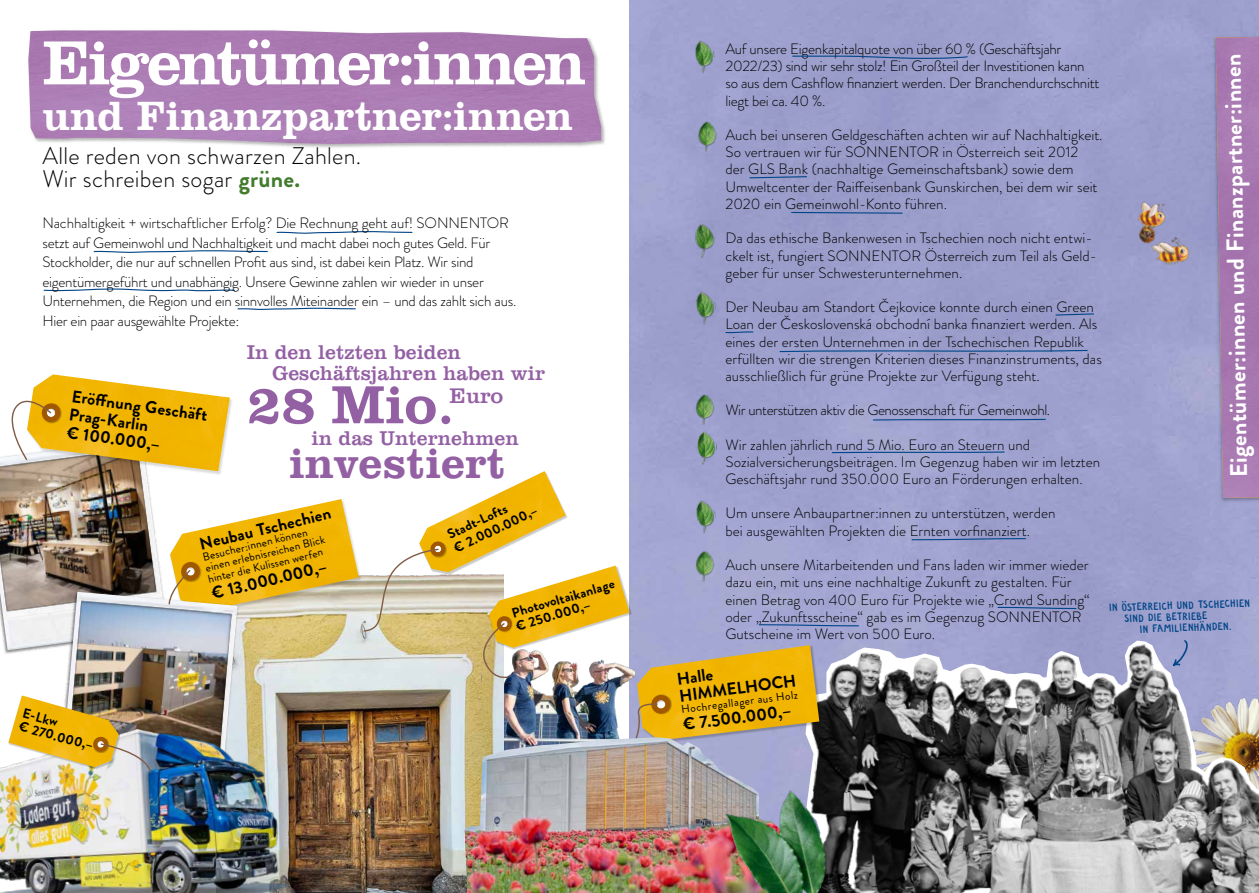
<style>
.page{position:relative;width:1259px;height:893px;background:#fff}
.page>*{position:absolute;margin:0;border:0;box-sizing:border-box;transform-origin:0 0}
.t1{font:700 63.9px "Clarendon BT Pro";letter-spacing:-.05em;color:#fff}
.t2{font:700 55.05px "Clarendon BT Pro";color:#9460a4}
.t3{font:700 43.95px "Clarendon BT Pro";color:#9460a4}
.t4{font:700 42px "Clarendon BT Pro";letter-spacing:-.005em;color:#fff}
.t5{font:300 24px/22.5px "Brandon Grotesque";letter-spacing:.01em;color:#000}
.t6{font:700 24px "Brandon Grotesque";color:#fff}
.t7{font:21.75px "Clarendon BT Pro";color:#9460a4}
.t8{font:20.4px/20.4px "Clarendon BT Pro";color:#9460a4}
.t9{font:700 16.95px/18px "Brandon Grotesque";color:#000}
.t10{font:300 15px/17.2px "Brandon Grotesque";color:#000}
.t11{font:300 15px/19.5px "Brandon Grotesque";letter-spacing:-.02em;color:#000}
.t12{font:300 15px "Brandon Grotesque";letter-spacing:-.03em;color:#000}
.t13{font:700 13.65px/13.5px "Brandon Grotesque";color:#000}
.t14{font:11.4px/11.4px "Brandon Grotesque";color:#000}
.t15{font:11.25px "Sonnentor Hand Regular";color:#004587}
.s1{font-weight:700;color:#437c2e}
</style>
<div class="page">
<img style="left:503px;top:682px;width:134px;height:55px">
<img style="left:0;top:457px;width:163px;height:193px">
<img style="left:239px;top:575px;width:264px;height:318px">
<img style="left:805px;top:641px;width:454px;height:252px">
<div style="left:169px;top:499px;width:193px;height:118px;background:#000;opacity:.15"></div>
<img style="left:170px;top:499px;width:189px;height:113px">
<img style="left:180px;top:562px;width:21px;height:20px">
<div style="left:27px;top:29px;width:579px;height:119px;background:#000;opacity:.3"></div>
<img style="left:28px;top:30px;width:573px;height:114px">
<svg style="left:791px;top:55px;width:177px;height:5px"></svg>
<svg style="left:779px;top:349px;width:309px;height:4px"></svg>
<svg style="left:997px;top:606px;width:80px;height:4px"></svg>
<svg style="left:758px;top:624px;width:101px;height:3px"></svg>
<svg style="left:911px;top:537px;width:115px;height:4px"></svg>
<svg style="left:872px;top:418px;width:174px;height:3px"></svg>
<svg style="left:831px;top:451px;width:174px;height:3px"></svg>
<svg style="left:749px;top:176px;width:58px;height:3px"></svg>
<svg style="left:1054px;top:313px;width:40px;height:3px"></svg>
<svg style="left:724px;top:331px;width:30px;height:3px"></svg>
<svg style="left:790px;top:211px;width:113px;height:3px"></svg>
<svg style="left:276px;top:231px;width:137px;height:3px"></svg>
<svg style="left:237px;top:307px;width:119px;height:3px"></svg>
<svg style="left:93px;top:250px;width:175px;height:3px"></svg>
<svg style="left:43px;top:288px;width:192px;height:4px"></svg>
<div style="left:1211px;top:36px;width:48px;height:467px;background:#000;opacity:.27"></div>
<img style="left:1215px;top:37px;width:44px;height:461px">
<img style="left:1107px;top:178px;width:108px;height:116px">
<img style="left:697px;top:117px;width:25px;height:41px">
<img style="left:695px;top:390px;width:25px;height:41px">
<img style="left:695px;top:546px;width:25px;height:42px">
<img style="left:693px;top:38px;width:24px;height:42px">
<img style="left:694px;top:289px;width:24px;height:43px">
<img style="left:694px;top:497px;width:24px;height:43px">
<img style="left:697px;top:430px;width:19px;height:41px">
<img style="left:681px;top:220px;width:34px;height:42px">
<div style="left:27px;top:375px;width:207px;height:100px;background:#000;opacity:.15"></div>
<img style="left:27px;top:374px;width:203px;height:97px">
<div style="left:41px;top:403px;width:21px;height:21px;background:#f1b500"></div>
<img style="left:60px;top:408px;width:2px;height:11px">
<img style="left:489px;top:566px;width:140px;height:70px">
<div style="left:496px;top:616px;width:17px;height:17px;background:#f2b600"></div>
<img style="left:500px;top:616px;width:10px;height:2px">
<div style="left:637px;top:645px;width:185px;height:98px;background:#000;opacity:.22"></div>
<img style="left:637px;top:645px;width:182px;height:95px">
<div style="left:651px;top:695px;width:20px;height:20px;background:#f1b500"></div>
<img style="left:655px;top:695px;width:16px;height:19px">
<svg style="left:632px;top:697px;width:34px;height:40px"></svg>
<img style="left:61px;top:592px;width:176px;height:92px">
<img style="left:0;top:684px;width:332px;height:209px">
<img style="left:465px;top:737px;width:329px;height:156px">
<img style="left:700px;top:756px;width:176px;height:137px">
<div style="left:8px;top:696px;width:112px;height:73px;background:#000;opacity:.22"></div>
<img style="left:8px;top:695px;width:111px;height:72px">
<div style="left:93px;top:736px;width:17px;height:17px;background:#f1b400"></div>
<img style="left:92px;top:737px;width:13px;height:16px">
<div style="left:419px;top:472px;width:148px;height:103px;background:#000;opacity:.22"></div>
<img style="left:419px;top:471px;width:147px;height:101px">
<div style="left:430px;top:541px;width:16px;height:17px;background:#f1b500"></div>
<img style="left:429px;top:541px;width:17px;height:16px">
<svg style="left:96px;top:738px;width:56px;height:36px;background:#c8bfa4"></svg>
<svg style="left:168px;top:563px;width:32px;height:42px"></svg>
<svg style="left:4px;top:389px;width:56px;height:72px"></svg>
<svg style="left:362px;top:544px;width:81px;height:88px"></svg>
<svg style="left:476px;top:618px;width:37px;height:67px"></svg>
<img style="left:482px;top:636px;width:178px;height:46px">
<svg style="left:1107px;top:639px;width:84px;height:83px;background:#8b8d9e"></svg>
<h1 class="t1" style="left:43px;top:21px;width:545px">Eigentümer:innen</h1>
<h3 class="t4" style="left:43px;top:88px;width:532px">und Finanzpartner:innen</h3>
<h3 class="t5" style="left:43px;top:145px;width:320px">Alle reden von schwarzen Zahlen.<br>Wir schreiben sogar <span class="s1">grüne.</span></h3>
<p class="t11" style="left:43px;top:213px;width:475px">Nachhaltigkeit + wirtschaftlicher Erfolg? Die Rechnung geht auf! SONNENTOR setzt auf Gemeinwohl und Nachhaltigkeit und macht dabei noch gutes Geld. Für Stockholder, die nur auf schnellen Profit aus sind, ist dabei kein Platz. Wir sind eigentümergeführt und unabhängig. Unsere Gewinne zahlen wir wieder in unser Unternehmen, die Region und ein sinnvolles Miteinander ein – und das zahlt sich aus.<br>Hier ein paar ausgewählte Projekte:</p>
<h3 class="t8" style="left:272px;top:342px;width:274px;text-indent:-26px">In den letzten beiden<br>Geschäftsjahren haben wir</h3>
<h2 class="t2" style="left:247px;top:368px;width:209px">28 Mio.</h2>
<h3 class="t8" style="left:312px;top:428px;width:209px">in das Unternehmen</h3>
<h3 class="t3" style="left:289px;top:434px;width:218px">investiert</h3>
<p class="t9" style="left:73px;top:387px;width:138px;rotate:8deg">Eröff nung Geschäft</p>
<h3 class="t7" style="left:449px;top:381px;width:55px">Euro</h3>
<p class="t9" style="left:71px;top:405px;width:95px;rotate:8deg">Prag-Karlin € 100.000,–</p>
<p class="t13" style="left:25px;top:706px;width:78px;rotate:15deg">E-Lkw<br>€ 270.000,–</p>
<p class="t9" style="left:198px;top:535px;width:136px;rotate:-13deg">Neubau Tschechien</p>
<p class="t14" style="left:201px;top:552px;width:124px;rotate:-14deg">Besucher:innen können einen erlebnisreichen Blick hinter die Kulissen werfen</p>
<p class="t9" style="left:210px;top:584px;width:120px;rotate:-13deg">€ 13.000.000,–</p>
<p class="t13" style="left:445px;top:529px;width:92px;line-height:15.1px;rotate:-26deg">Stadt-Lofts<br>€ 2.000.000,–</p>
<p class="t13" style="left:510px;top:607px;width:108px;rotate:-17deg">Photovoltaikanlage € 250.000,–</p>
<p class="t11" style="left:725px;top:40px;width:375px;line-height:17.2px">Auf unsere Eigenkapitalquote von über 60 % (Geschäftsjahr 2022/23) sind wir sehr stolz! Ein Großteil der Investitionen kann so aus dem Cashflow finanziert werden. Der Branchendurchschnitt liegt bei ca. 40 %.</p>
<p class="t10" style="left:725px;top:126px;width:379px">Auch bei unseren Geldgeschäften achten wir auf Nachhaltigkeit.<br>So vertrauen wir für SONNENTOR in Österreich seit 2012<br>der GLS Bank (nachhaltige Gemeinschaftsbank) sowie dem Umweltcenter der Raiffeisenbank Gunskirchen, bei dem wir seit 2020 ein Gemeinwohl-Konto führen.</p>
<p class="t10" style="left:725px;top:230px;width:373px">Da das ethische Bankenwesen in Tschechien noch nicht entwi&shy;ckelt ist, fungiert SONNENTOR Österreich zum Teil als Geld&shy;geber für unser Schwesterunternehmen.</p>
<p class="t10" style="left:725px;top:298px;width:378px">Der Neubau am Standort Čejkovice konnte durch einen Green Loan der Československá obchodní banka finanziert werden. Als eines der ersten Unternehmen in der Tschechischen Republik erfüllten wir die strengen Kriterien dieses Finanzinstruments, das ausschließlich für grüne Projekte zur Verfügung steht.</p>
<p class="t12" style="left:725px;top:400px;width:326px">Wir unterstützen aktiv die Genossenschaft für Gemeinwohl.</p>
<p class="t10" style="left:725px;top:436px;width:376px">Wir zahlen jährlich rund 5 Mio. Euro an Steuern und<br>Sozialversicherungsbeiträgen. Im Gegenzug haben wir im letzten<br>Geschäftsjahr rund 350.000 Euro an Förderungen erhalten.</p>
<p class="t10" style="left:725px;top:505px;width:331px">Um unsere Anbaupartner:innen zu unterstützen, werden bei ausgewählten Projekten die Ernten vorfinanziert.</p>
<p class="t10" style="left:725px;top:556px;width:366px">Auch unsere Mitarbeitenden und Fans laden wir immer wieder dazu ein, mit uns eine nachhaltige Zukunft zu gestalten. Für einen Betrag von 400 Euro für Projekte wie „Crowd Sunding“ oder „Zukunftsscheine“ gab es im Gegenzug SONNENTOR Gutscheine im Wert von 500 Euro.</p>
<h3 class="t6" style="left:1222px;top:478px;width:425px;rotate:-91deg">Eigentümer:innen und Finanzpartner:innen</h3>
<p class="t15" style="left:1108px;top:601px;width:143px;rotate:-2deg">IN ÖSTERREICH UND TSCHECHIEN</p>
<p class="t15" style="left:1124px;top:611px;width:84px;rotate:-2deg">SIND DIE BETRIEBE</p>
<p class="t15" style="left:1139px;top:622px;width:93px;rotate:-2deg">IN FAMILIENHÄNDEN.</p>
<p class="t9" style="left:676px;top:671px;width:119px;line-height:16.8px;rotate:-7deg">Halle<br>HIMMELHOCH</p>
<p class="t14" style="left:680px;top:704px;width:119px;rotate:-8deg">Hochregallager aus Holz</p>
<p class="t9" style="left:682px;top:715px;width:110px;rotate:-7deg">€ 7.500.000,–</p>
</div>
